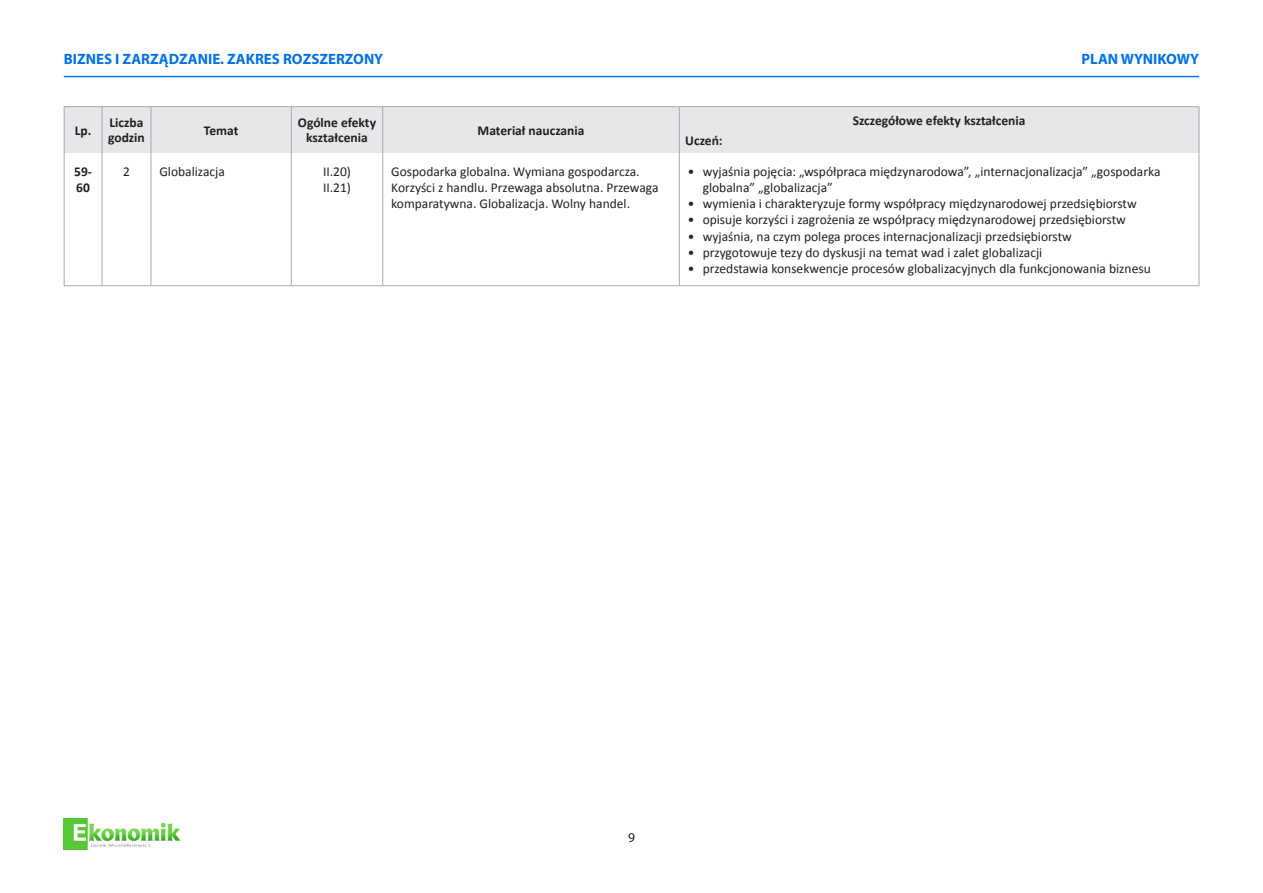
<style>
.page{position:relative;width:1263px;height:893px;background:#fff}
.page>*{position:absolute;margin:0;border:0;box-sizing:border-box;transform-origin:0 0}
.t1{font:700 15px "Myriad Pro";color:#0171e9}
.t2{font:13.5px/16.2px "Calibri";color:#231f20}
.t3{font:700 13.5px/15px "Calibri";color:#231f20}
.t4{font:13.5px "Myriad Pro";color:#231f20}
</style>
<div class="page">
<img style="left:64px;top:818px;width:117px;height:31px">
<hr style="left:64px;top:76px;width:1135px;height:1px;background:#0171e9">
<div style="left:65px;top:107px;width:1133px;height:46px;background:#e6e7e9"></div>
<hr style="left:102px;top:107px;width:1px;height:46px;background:#a8a9ad">
<hr style="left:151px;top:107px;width:1px;height:46px;background:#a8a9ad">
<hr style="left:291px;top:107px;width:1px;height:46px;background:#a8a9ad">
<hr style="left:382px;top:107px;width:1px;height:46px;background:#a8a9ad">
<hr style="left:679px;top:107px;width:1px;height:46px;background:#a8a9ad">
<hr style="left:102px;top:153px;width:1px;height:132px;background:#a8a9ad">
<hr style="left:151px;top:153px;width:1px;height:132px;background:#a8a9ad">
<hr style="left:291px;top:153px;width:1px;height:132px;background:#a8a9ad">
<hr style="left:382px;top:153px;width:1px;height:132px;background:#a8a9ad">
<hr style="left:679px;top:153px;width:1px;height:132px;background:#a8a9ad">
<hr style="left:64px;top:153px;width:1px;height:132px;background:#a8a9ad">
<hr style="left:64px;top:106px;width:38px;height:1px;background:#a8a9ad">
<hr style="left:64px;top:107px;width:1px;height:46px;background:#a8a9ad">
<hr style="left:102px;top:106px;width:49px;height:1px;background:#a8a9ad">
<hr style="left:151px;top:106px;width:140px;height:1px;background:#a8a9ad">
<hr style="left:291px;top:106px;width:92px;height:1px;background:#a8a9ad">
<hr style="left:383px;top:106px;width:296px;height:1px;background:#a8a9ad">
<hr style="left:679px;top:106px;width:520px;height:1px;background:#a8a9ad">
<hr style="left:1198px;top:107px;width:1px;height:46px;background:#a8a9ad">
<hr style="left:1198px;top:153px;width:1px;height:132px;background:#a8a9ad">
<hr style="left:64px;top:285px;width:38px;height:1px;background:#a8a9ad">
<hr style="left:102px;top:285px;width:49px;height:1px;background:#a8a9ad">
<hr style="left:151px;top:285px;width:140px;height:1px;background:#a8a9ad">
<hr style="left:291px;top:285px;width:92px;height:1px;background:#a8a9ad">
<hr style="left:383px;top:285px;width:296px;height:1px;background:#a8a9ad">
<hr style="left:679px;top:285px;width:520px;height:1px;background:#a8a9ad">
<p class="t1" style="left:64px;top:49px;width:321px">BIZNES I ZARZĄDZANIE. ZAKRES ROZSZERZONY</p>
<p class="t1" style="left:1081px;top:49px;width:119px">PLAN WYNIKOWY</p>
<p class="t3" style="left:75px;top:123px;width:18px">Lp.</p>
<p class="t3" style="left:108px;top:115px;width:38px">Liczba godzin</p>
<p class="t3" style="left:204px;top:123px;width:36px">Temat</p>
<p class="t3" style="left:298px;top:115px;width:80px;text-align:center">Ogólne efekty kształcenia</p>
<p class="t3" style="left:478px;top:123px;width:108px">Materiał nauczania</p>
<p class="t3" style="left:685px;top:133px;width:39px">Uczeń:</p>
<p class="t3" style="left:853px;top:113px;width:174px">Szczegółowe efekty kształcenia</p>
<p class="t3" style="left:74px;top:163px;width:19px;line-height:16.2px">59-<br>60</p>
<p class="t2" style="left:123px;top:163px;width:8px">2</p>
<p class="t2" style="left:159px;top:163px;width:67px">Globalizacja</p>
<p class="t2" style="left:323px;top:163px;width:29px">II.20)<br>II.21)</p>
<p class="t2" style="left:391px;top:163px;width:269px">Gospodarka globalna. Wymiana gospodarcza.<br>Korzyści z handlu. Przewaga absolutna. Przewaga komparatywna. Globalizacja. Wolny handel.</p>
<p class="t2" style="left:703px;top:163px;width:459px;text-indent:-15px">• wyjaśnia pojęcia: „współpraca międzynarodowa”, „internacjonalizacja” „gospodarka globalna” „globalizacja”</p>
<p class="t2" style="left:688px;top:196px;width:450px">• wymienia i charakteryzuje formy współpracy międzynarodowej przedsiębiorstw</p>
<p class="t2" style="left:688px;top:212px;width:440px">• opisuje korzyści i zagrożenia ze współpracy międzynarodowej przedsiębiorstw</p>
<p class="t2" style="left:688px;top:228px;width:386px">• wyjaśnia, na czym polega proces internacjonalizacji przedsiębiorstw</p>
<p class="t2" style="left:688px;top:244px;width:356px">• przygotowuje tezy do dyskusji na temat wad i zalet globalizacji</p>
<p class="t2" style="left:688px;top:260px;width:464px">• przedstawia konsekwencje procesów globalizacyjnych dla funkcjonowania biznesu</p>
<p class="t4" style="left:628px;top:829px;width:8px">9</p>
</div>
